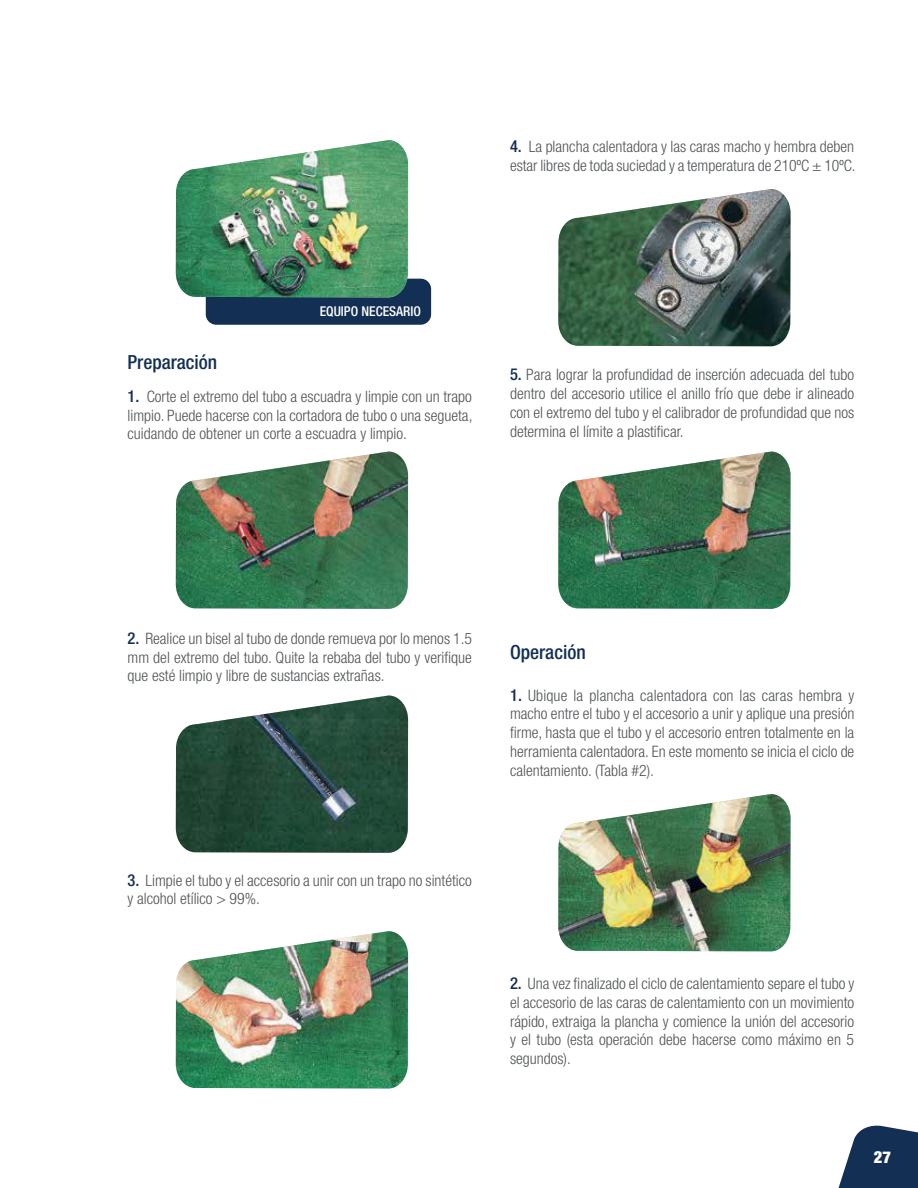
<style>
.page{position:relative;width:918px;height:1188px;background:#fff}
.page>*{position:absolute;margin:0;border:0;box-sizing:border-box;transform-origin:0 0}
.t1{font:500 condensed 19.5px "Helvetica Neue LT Std";color:#132f54}
.t2{font:900 condensed 16.5px "Helvetica Neue";color:#fff}
.t3{font:300 condensed 15.75px/18.9px "Helvetica Neue LT Std";color:#505457;text-align:justify}
.t4{font:500 condensed 13.5px "Helvetica Neue LT Std";color:#fff}
.s1{font-weight:500;font-size:16.5px;color:#132f54}
</style>
<div class="page">
<svg style="left:838px;top:1125px;width:80px;height:63px"></svg>
<div style="left:206px;top:279px;width:225px;height:46px;background:#132f54;border-radius:11px"></div>
<img style="left:176px;top:140px;width:232px;height:157px">
<img style="left:176px;top:452px;width:232px;height:157px">
<img style="left:558px;top:189px;width:233px;height:157px">
<img style="left:558px;top:452px;width:233px;height:157px">
<img style="left:558px;top:794px;width:233px;height:157px">
<img style="left:176px;top:696px;width:232px;height:157px">
<img style="left:176px;top:931px;width:232px;height:158px">
<p class="t3" style="left:510px;top:137px;width:347px"><span class="s1">4.</span> La plancha calentadora y las caras macho y hembra deben estar libres de toda suciedad y a temperatura de 210ºC ± 10ºC.</p>
<p class="t4" style="left:320px;top:303px;width:103px">EQUIPO NECESARIO</p>
<p class="t1" style="left:128px;top:350px;width:91px">Preparación</p>
<p class="t3" style="left:128px;top:387px;width:346px"><span class="s1">1.</span> Corte el extremo del tubo a escuadra y limpie con un trapo limpio. Puede hacerse con la cortadora de tubo o una segueta, cuidando de obtener un corte a escuadra y limpio.</p>
<p class="t3" style="left:510px;top:365px;width:346px"><span class="s1">5.</span> Para lograr la profundidad de inserción adecuada del tubo dentro del accesorio utilice el anillo frío que debe ir alineado con el extremo del tubo y el calibrador de profundidad que nos determina el límite a plastificar.</p>
<p class="t3" style="left:128px;top:628px;width:346px"><span class="s1">2.</span> Realice un bisel al tubo de donde remueva por lo menos 1.5 mm del extremo del tubo. Quite la rebaba del tubo y verifique que esté limpio y libre de sustancias extrañas.</p>
<p class="t3" style="left:128px;top:870px;width:346px"><span class="s1">3.</span> Limpie el tubo y el accesorio a unir con un trapo no sintético y alcohol etílico &gt; 99%.</p>
<p class="t1" style="left:510px;top:640px;width:77px">Operación</p>
<p class="t3" style="left:510px;top:685px;width:346px"><span class="s1">1.</span> Ubique la plancha calentadora con las caras hembra y macho entre el tubo y el accesorio a unir y aplique una presión firme, hasta que el tubo y el accesorio entren totalmente en la herramienta calentadora. En este momento se inicia el ciclo de calentamiento. (Tabla #2).</p>
<p class="t3" style="left:510px;top:974px;width:346px"><span class="s1">2.</span> Una vez finalizado el ciclo de calentamiento separe el tubo y el accesorio de las caras de calentamiento con un movimiento rápido, extraiga la plancha y comience la unión del accesorio y el tubo (esta operación debe hacerse como máximo en 5 segundos).</p>
<p class="t2" style="left:874px;top:1147px;width:19px">27</p>
</div>
